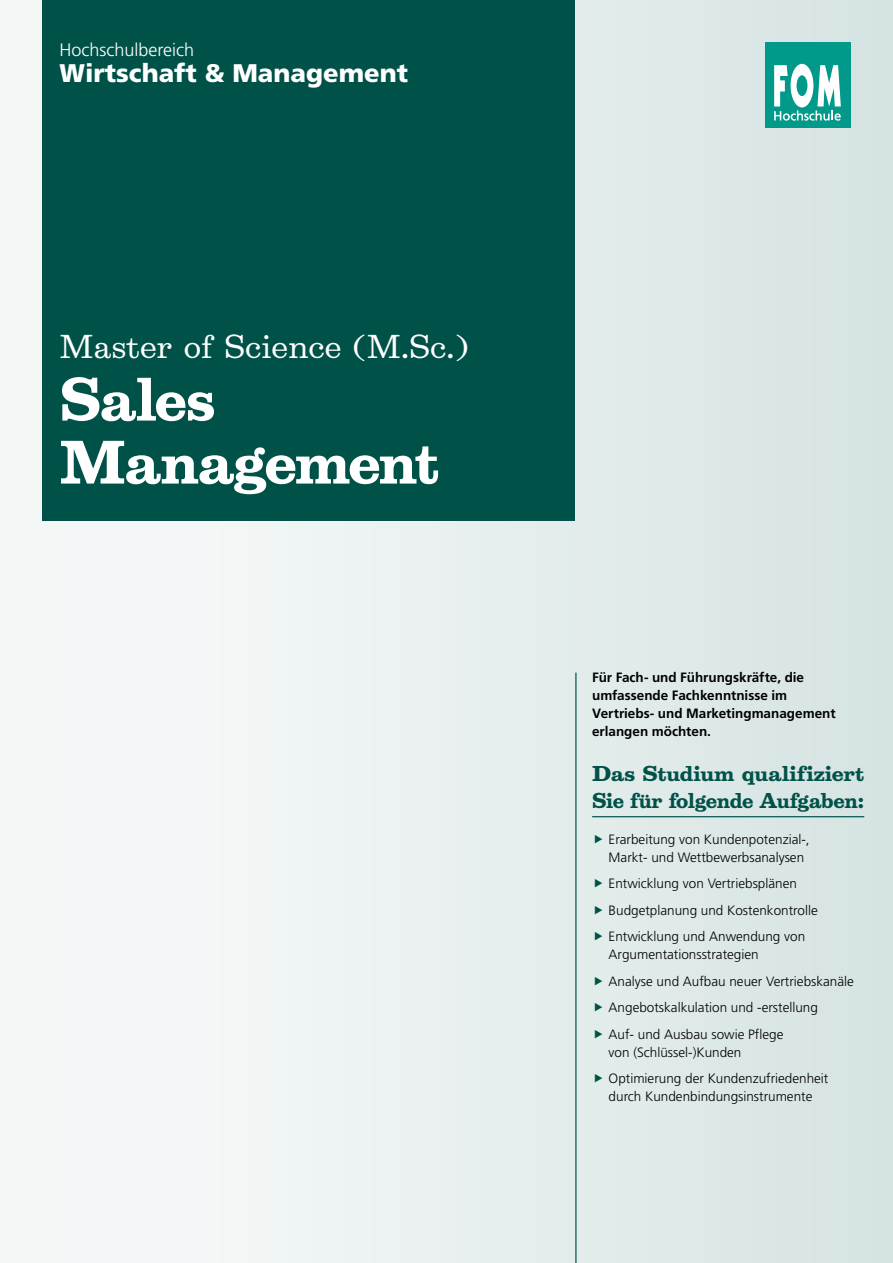
<style>
.page{position:relative;width:893px;height:1263px;background:#fff}
.page>*{position:absolute;margin:0;border:0;box-sizing:border-box;transform-origin:0 0}
.t1{font:700 55.5px/63px "Belizio";letter-spacing:-.035em;color:#fff}
.t2{font:30px "Belizio";color:#fff}
.t3{font:900 25.5px "Frutiger LT Std";color:#fff}
.t4{font:700 19.5px/27px "Belizio";letter-spacing:-.02em;color:#005248;scale:1.04 1}
.t5{font:300 18px "Frutiger LT Std";color:#fff}
.t6{font:300 13.5px/26.5px "Frutiger LT Std";color:#000}
.t7{font:700 13.5px/18px "Frutiger LT Std";color:#000}
</style>
<div class="page">
<div style="left:0;top:0;width:893px;height:1263px;background:linear-gradient(to right,#f7faf9,#d6e4e3)"></div>
<hr style="left:575px;top:673px;width:1px;height:590px;background:#005248">
<hr style="left:592px;top:816px;width:272px;height:1px;background:#005248">
<div style="left:43px;top:0;width:532px;height:520px;background:#005248"></div>
<div style="left:765px;top:43px;width:85px;height:85px;background:#00998a"></div>
<svg style="left:774px;top:64px;width:67px;height:57px"></svg>
<svg style="left:595px;top:834px;width:7px;height:9px"></svg>
<svg style="left:595px;top:879px;width:7px;height:8px"></svg>
<svg style="left:595px;top:905px;width:7px;height:9px"></svg>
<svg style="left:595px;top:932px;width:7px;height:8px"></svg>
<svg style="left:595px;top:976px;width:7px;height:9px"></svg>
<svg style="left:595px;top:1003px;width:7px;height:8px"></svg>
<svg style="left:595px;top:1029px;width:7px;height:9px"></svg>
<svg style="left:595px;top:1074px;width:7px;height:8px"></svg>
<h3 class="t5" style="left:60px;top:40px;width:136px">Hochschulbereich</h3>
<h3 class="t3" style="left:60px;top:58px;width:350px">Wirtschaft &amp; Management</h3>
<h2 class="t2" style="left:60px;top:329px;width:411px">Master of Science (M.Sc.)</h2>
<h1 class="t1" style="left:60px;top:369px;width:381px">Sales<br>Management</h1>
<p class="t7" style="left:592px;top:668px;width:245px">Für Fach- und Führungskräfte, die umfassende Fachkenntnisse im<br>Vertriebs- und Marketingmanagement erlangen möchten.</p>
<h3 class="t4" style="left:592px;top:760px;width:263px">Das Studium qualifiziert<br>Sie für folgende Aufgaben:</h3>
<p class="t6" style="left:609px;top:830px;width:203px;line-height:18px">Erarbeitung von Kundenpotenzial-,<br>Markt- und Wettbewerbsanalysen</p>
<p class="t6" style="left:609px;top:870px;width:211px">Entwicklung von Vertriebsplänen<br>Budgetplanung und Kostenkontrolle<br>Entwicklung und Anwendung von</p>
<p class="t6" style="left:609px;top:941px;width:247px">Argumentationsstrategien<br>Analyse und Aufbau neuer Vertriebskanäle Angebotskalkulation und -erstellung<br>Auf- und Ausbau sowie Pflege</p>
<p class="t6" style="left:609px;top:1039px;width:221px">von (Schlüssel-)Kunden<br>Optimierung der Kundenzufriedenheit</p>
<p class="t6" style="left:609px;top:1083px;width:205px">durch Kundenbindungsinstrumente</p>
</div>
